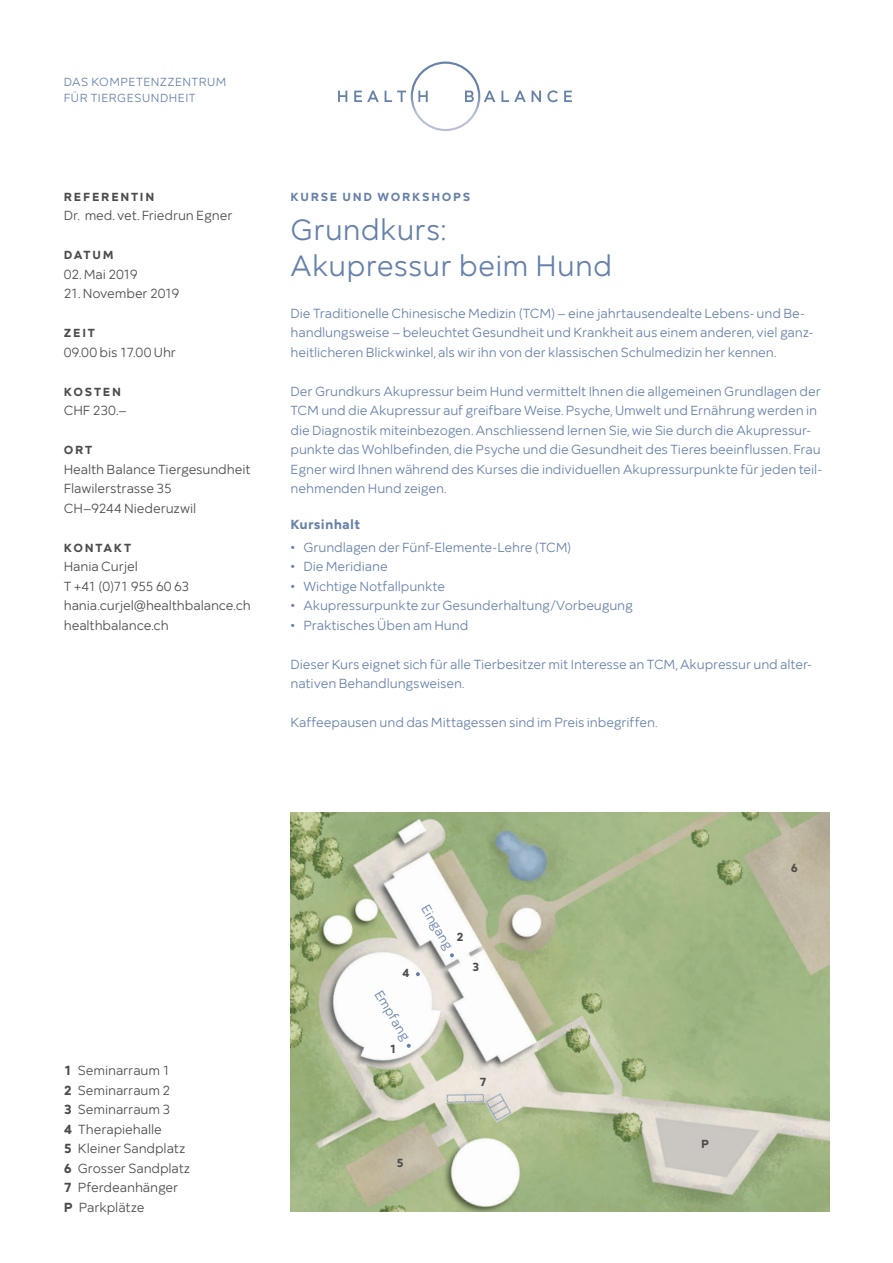
<style>
.page{position:relative;width:893px;height:1263px;background:#fff}
.page>*{position:absolute;margin:0;border:0;box-sizing:border-box;transform-origin:0 0}
.t1{font:30px/35.2px "Mirai";letter-spacing:.005em;color:#6681aa}
.t2{font:13.5px/19.5px "Mirai";letter-spacing:-.01em;color:#6681aa}
.t3{font:13.5px/19.5px "Mirai";letter-spacing:-.005em;color:#4b4c4d}
.t4{font:700 13.5px "Mirai";letter-spacing:.015em;color:#6681aa}
.t5{font:700 12px "Mirai";letter-spacing:.145em;color:#4b4c4d}
.t6{font:12px/16.5px "Mirai";letter-spacing:.035em;color:#6681aa}
.t7{font:700 12px "Mirai";letter-spacing:.145em;color:#6681aa}
.s1{font-weight:700}
</style>
<div class="page">
<img style="left:291px;top:812px;width:538px;height:400px">
<svg style="left:407px;top:1044px;width:4px;height:4px"></svg>
<svg style="left:450px;top:953px;width:4px;height:4px"></svg>
<svg style="left:416px;top:972px;width:4px;height:4px"></svg>
<svg style="left:338px;top:91px;width:9px;height:11px"></svg>
<svg style="left:354px;top:91px;width:25px;height:11px"></svg>
<svg style="left:385px;top:62px;width:110px;height:69px"></svg>
<svg style="left:501px;top:91px;width:25px;height:11px"></svg>
<svg style="left:532px;top:91px;width:9px;height:11px"></svg>
<svg style="left:547px;top:90px;width:11px;height:12px"></svg>
<svg style="left:564px;top:91px;width:8px;height:11px"></svg>
<p class="t6" style="left:64px;top:72px;width:164px">DAS KOMPETENZZENTRUM<br>FÜR TIERGESUNDHEIT</p>
<p class="t5" style="left:64px;top:187px;width:92px">REFERENTIN</p>
<p class="t3" style="left:64px;top:205px;width:170px">Dr. med. vet. Friedrun Egner</p>
<p class="t5" style="left:64px;top:245px;width:51px">DATUM</p>
<p class="t3" style="left:64px;top:263px;width:76px">02. Mai 2019</p>
<p class="t3" style="left:64px;top:283px;width:117px">21. November 2019</p>
<p class="t5" style="left:64px;top:323px;width:33px">ZEIT</p>
<p class="t3" style="left:64px;top:341px;width:114px">09.00 bis 17.00 Uhr</p>
<p class="t5" style="left:64px;top:382px;width:59px">KOSTEN</p>
<p class="t3" style="left:64px;top:400px;width:64px">CHF 230.–</p>
<p class="t5" style="left:64px;top:440px;width:30px">ORT</p>
<p class="t3" style="left:64px;top:458px;width:188px">Health Balance Tiergesundheit<br>Flawilerstrasse 35<br>CH–9244 Niederuzwil</p>
<p class="t5" style="left:64px;top:538px;width:69px">KONTAKT</p>
<p class="t3" style="left:64px;top:556px;width:189px">Hania Curjel<br>T +41 (0)71 955 60 63 hania.curjel@healthbalance.ch healthbalance.ch</p>
<p class="t7" style="left:291px;top:187px;width:181px">KURSE UND WORKSHOPS</p>
<h1 class="t1" style="left:291px;top:210px;width:323px">Grundkurs:<br>Akupressur beim Hund</h1>
<p class="t2" style="left:291px;top:302px;width:524px">Die Traditionelle Chinesische Medizin (TCM) – eine jahrtausendealte Lebens- und Be&shy;handlungsweise – beleuchtet Gesundheit und Krankheit aus einem anderen, viel ganz&shy;heitlicheren Blickwinkel, als wir ihn von der klassischen Schulmedizin her kennen.</p>
<p class="t2" style="left:291px;top:380px;width:533px">Der Grundkurs Akupressur beim Hund vermittelt Ihnen die allgemeinen Grundlagen der TCM und die Akupressur auf greifbare Weise. Psyche, Umwelt und Ernährung werden in die Diagnostik miteinbezogen. Anschliessend lernen Sie, wie Sie durch die Akupressur&shy;punkte das Wohlbefinden, die Psyche und die Gesundheit des Tieres beeinflussen. Frau Egner wird Ihnen während des Kurses die individuellen Akupressurpunkte für jeden teil&shy;nehmenden Hund zeigen.</p>
<p class="t4" style="left:291px;top:514px;width:71px">Kursinhalt</p>
<p class="t2" style="left:291px;top:536px;width:282px">• Grundlagen der Fünf-Elemente-Lehre (TCM)</p>
<p class="t2" style="left:291px;top:556px;width:99px">• Die Meridiane</p>
<p class="t2" style="left:291px;top:575px;width:156px">• Wichtige Notfallpunkte</p>
<p class="t2" style="left:291px;top:595px;width:344px">• Akupressurpunkte zur Gesunderhaltung/Vorbeugung</p>
<p class="t2" style="left:291px;top:614px;width:179px">• Praktisches Üben am Hund</p>
<p class="t2" style="left:291px;top:653px;width:523px">Dieser Kurs eignet sich für alle Tierbesitzer mit Interesse an TCM, Akupressur und alter&shy;nativen Behandlungsweisen.</p>
<p class="t2" style="left:291px;top:712px;width:368px">Kaffeepausen und das Mittagessen sind im Preis inbegriffen.</p>
<p class="t3" style="left:64px;top:1060px;width:128px"><span class="s1">1</span> Seminarraum 1<br><span class="s1">2</span> Seminarraum 2<br><span class="s1">3</span> Seminarraum 3<br><span class="s1">4</span> Therapiehalle<br><span class="s1">5</span> Kleiner Sandplatz<br><span class="s1">6</span> Grosser Sandplatz<br><span class="s1">7</span> Pferdeanhänger<br><span class="s1">P</span> Parkplätze</p>
<p class="t5" style="left:402px;top:963px;width:9px">4</p>
<p class="t2" style="left:387px;top:985px;width:57px;rotate:59deg">Empfang</p>
<p class="t5" style="left:389px;top:1039px;width:9px">1</p>
<p class="t2" style="left:434px;top:900px;width:51px;rotate:59deg">Eingang</p>
<p class="t5" style="left:456px;top:927px;width:9px">2</p>
<p class="t5" style="left:472px;top:957px;width:9px">3</p>
<p class="t5" style="left:480px;top:1073px;width:9px">7</p>
<p class="t5" style="left:397px;top:1153px;width:9px">5</p>
<p class="t5" style="left:791px;top:858px;width:9px">6</p>
<p class="t5" style="left:701px;top:1135px;width:9px">P</p>
</div>
